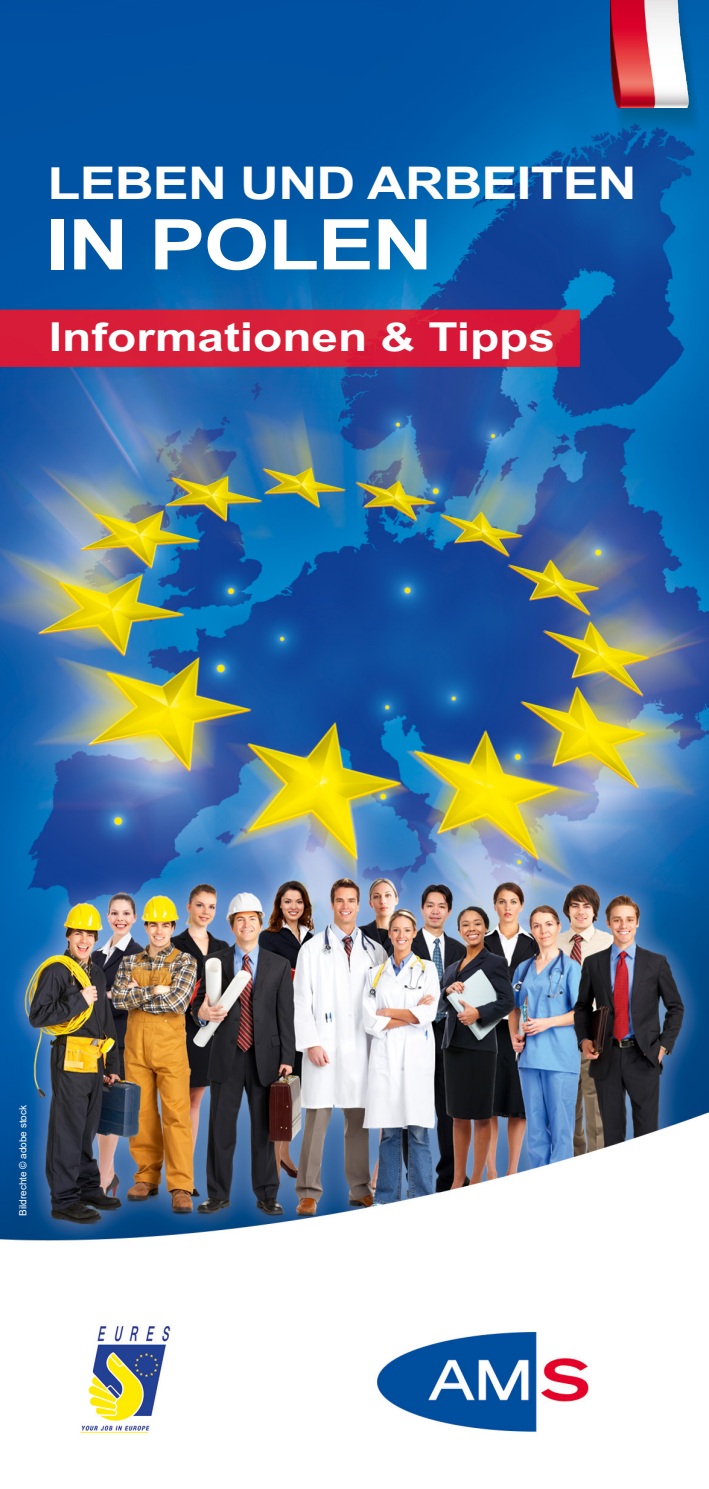
<style>
.page{position:relative;width:709px;height:1489px;background:#fff}
.page>*{position:absolute;margin:0;border:0;box-sizing:border-box;transform-origin:0 0}
.H1_Titelseite{font:700 70px "AMS Euro";letter-spacing:-.02em;color:#fff}
.H1_Titelseite-2{font:700 45px "AMS Euro";letter-spacing:-.02em;color:#fff}
.H2_Titelseite{font:700 39.75px "AMS Euro";color:#fff}
.txt_aufzaehlung{font:10px "Arial";color:#fff}
</style>
<div class="page">
<img style="left:0;top:0;width:709px;height:1434px">
<img style="left:610px;top:0;width:79px;height:108px">
<h1 class="H1_Titelseite-2" style="left:48px;top:159px;width:591px">LEBEN UND ARBEITEN</h1>
<h1 class="H1_Titelseite" style="left:46px;top:206px;width:388px">IN POLEN</h1>
<p class="H2_Titelseite" style="left:49px;top:315px;width:507px">Informationen &amp; Tipps</p>
<p class="txt_aufzaehlung" style="left:12px;top:1215px;width:112px;rotate:-90deg">Bildrechte © adobe stock</p>
<p class="txt_aufzaehlung" style="left:16px;top:1215px;width:112px;rotate:-90deg">Bildrechte © adobe stock</p>
</div>
